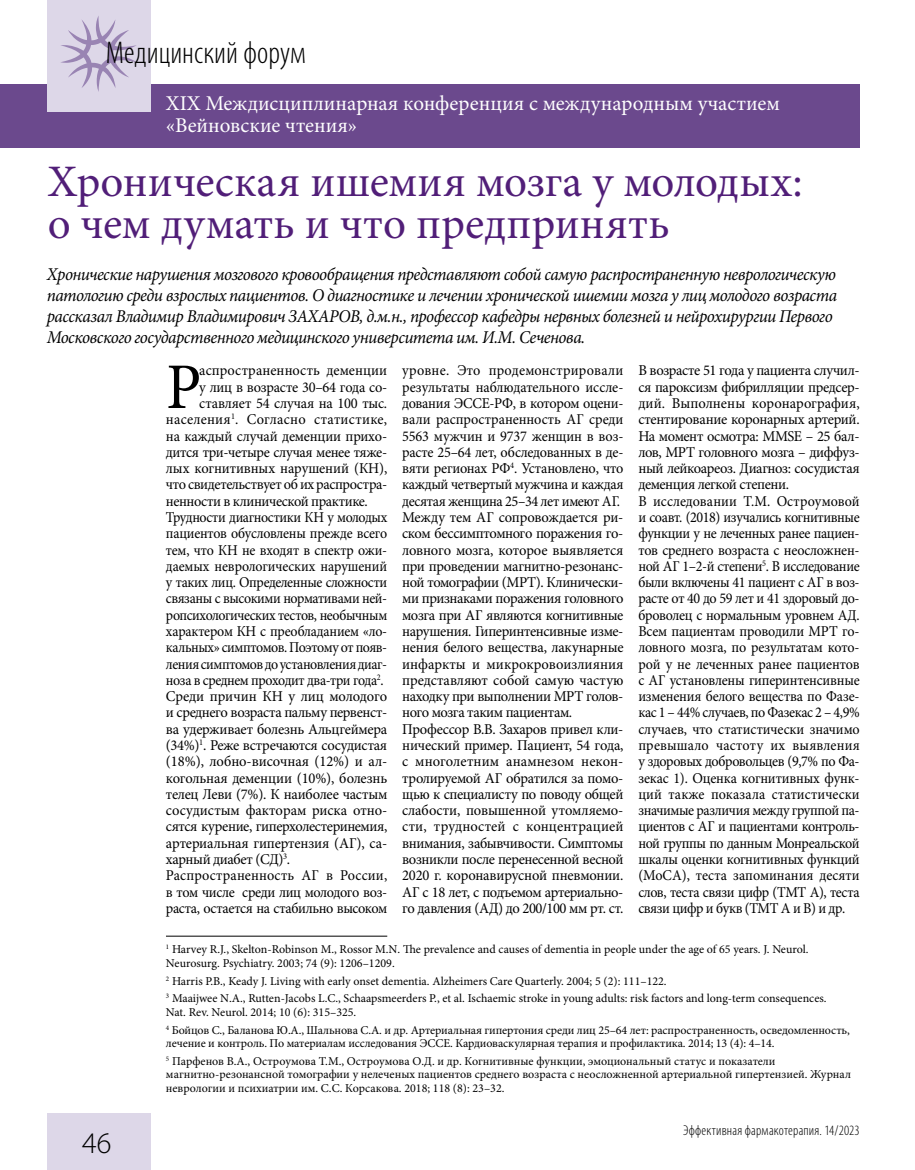
<style>
.page{position:relative;width:915px;height:1170px;background:#fff}
.page>*{position:absolute;margin:0;border:0;box-sizing:border-box;transform-origin:0 0}
.t1{font:65.1px "Minion Pro";color:#000;scale:.96 1}
.t2{font:45px/42px "Minion Pro";color:#511e78}
.t3{font:300 condensed 31.5px "Myriad Pro";color:#000}
.t4{font:300 30px "Myriad Pro";color:#000}
.t5{font:21px/22.5px "Minion Pro";color:#fff}
.t6{font:italic 18px/21px "Minion Pro";letter-spacing:-.03em;color:#000;scale:.95 1}
.t7{font:15px/16.2px "Minion Pro";letter-spacing:-.02em;color:#000}
.t8{font:15px/16.4px "Minion Pro";letter-spacing:-.02em;color:#000;scale:.95 1}
.t9{font:15px "Minion Pro";letter-spacing:-.02em;color:#000;scale:.93 1}
.t10{font:15px "Minion Pro";letter-spacing:-.02em;color:#000;scale:.96 1}
.t11{font:15px "Minion Pro";letter-spacing:.02em;color:#000;scale:.96 1}
.t12{font:15px "Minion Pro";letter-spacing:.01em;color:#000;scale:.95 1}
.t13{font:15px "Minion Pro";letter-spacing:.005em;color:#000;scale:.96 1}
.t14{font:300 condensed 14.25px "Myriad Pro";letter-spacing:.015em;color:#000}
.t15{font:12px/17.7px "Minion Pro";letter-spacing:-.005em;color:#000}
</style>
<div class="page">
<div style="left:0;top:84px;width:859px;height:63px;background:#6b498d"></div>
<div style="left:47px;top:1113px;width:103px;height:56px;background:#ddd7e8"></div>
<div style="left:47px;top:0;width:103px;height:111px;background:#ddd7e8"></div>
<svg style="left:61px;top:16px;width:75px;height:76px"></svg>
<hr style="left:166px;top:935px;width:221px;height:1px;background:#000">
<h3 class="t3" style="left:106px;top:34px;width:201px">Медицинский форум</h3>
<h3 class="t5" style="left:166px;top:92px;width:615px">XIX Междисциплинарная конференция с международным участием «Вейновские чтения»</h3>
<h2 class="t2" style="left:48px;top:161px;width:756px">Хроническая ишемия мозга у молодых: о чем думать и что предпринять</h2>
<p class="t6" style="left:47px;top:263px;width:833px">Хронические нарушения мозгового кровообращения представляют собой самую распространенную неврологическую патологию среди взрослых пациентов. О диагностике и лечении хронической ишемии мозга у лиц молодого возраста рассказал Владимир Владимирович ЗАХАРОВ, д.м.н., профессор кафедры нервных болезней и нейрохирургии Первого Московского государственного медицинского университета им. И.М. Сеченова.</p>
<h3 class="t4" style="left:82px;top:1126px;width:31px">46</h3>
<p class="t8" style="left:402px;top:362px;width:234px">уровне. Это продемонстрировали результаты наблюдательного иссле&shy;дования ЭССЕ-РФ, в котором оцени&shy;вали распространенность АГ среди 5563 мужчин и 9737 женщин в воз&shy;расте 25–64 лет, обследованных в де&shy;вяти регионах РФ<sup>4</sup>. Установлено, что каждый четвертый мужчина и каждая десятая женщина 25–34 лет имеют АГ.<br>Между тем АГ сопровождается ри&shy;ском бессимптомного поражения го&shy;ловного мозга, которое выявляется при проведении магнитно-резонанс&shy;ной томографии (МРТ). Клинически&shy;ми признаками поражения головного мозга при АГ являются когнитивные нарушения. Гиперинтенсивные изме&shy;нения белого вещества, лакунарные инфаркты и микрокровоизлияния представляют собой самую частую находку при выполнении МРТ голов&shy;ного мозга таким пациентам.<br>Профессор В.В. Захаров привел кли&shy;нический пример. Пациент, 54 года, с многолетним анамнезом некон&shy;тролируемой АГ обратился за помо&shy;щью к специалисту по поводу общей слабости, повышенной утомляемо&shy;сти, трудностей с концентрацией внимания, забывчивости. Симптомы возникли после перенесенной весной 2020 г. коронавирусной пневмонии.<br>АГ с 18 лет, с подъемом артериально&shy;го давления (АД) до 200/100 мм рт. ст.</p>
<p class="t7" style="left:638px;top:362px;width:223px">В возрасте 51 года у пациента случил&shy;ся пароксизм фибрилляции предсер&shy;дий. Выполнены коронарография, стентирование коронарных артерий.<br>На момент осмотра: MMSE – 25 бал&shy;лов, МРТ головного мозга – диффуз&shy;ный лейкоареоз. Диагноз: сосудистая деменция легкой степени.<br>В исследовании Т.М. Остроумовой и соавт. (2018) изучались когнитивные функции у не леченных ранее пациен&shy;тов среднего возраста с неосложнен&shy;ной АГ 1–2-й степени<sup>5</sup>. В исследование были включены 41 пациент с АГ в воз&shy;расте от 40 до 59 лет и 41 здоровый до&shy;броволец с нормальным уровнем АД.<br>Всем пациентам проводили МРТ го&shy;ловного мозга, по результатам кото&shy;рой у не леченных ранее пациентов с АГ установлены гиперинтенсивные изменения белого вещества по Фазе&shy;кас 1 – 44% случаев, по Фазекас 2 – 4,9% случаев, что статистически значимо превышало частоту их выявления у здоровых добровольцев (9,7% по Фа&shy;зекас 1). Оценка когнитивных функ&shy;ций также показала статистически значимые различия между группой па&shy;циентов с АГ и пациентами контроль&shy;ной группы по данным Монреальской шкалы оценки когнитивных функций (МоСА), теста запоминания десяти слов, теста связи цифр (ТМТ А), теста связи цифр и букв (ТМТ А и В) и др.</p>
<p class="t15" style="left:166px;top:942px;width:643px;line-height:13.5px"><sup>1</sup> Harvey R.J., Skelton-Robinson M., Rossor M.N. The prevalence and causes of dementia in people under the age of 65 years. J. Neurol.<br>Neurosurg. Psychiatry. 2003; 74 (9): 1206–1209.</p>
<p class="t15" style="left:166px;top:971px;width:662px"><sup>2</sup> Harris P.B., Keady J. Living with early onset dementia. Alzheimers Care Quarterly. 2004; 5 (2): 111–122.<br><sup>3</sup> Maaijwee N.A., Rutten-Jacobs L.C., Schaapsmeerders P., et al. Ischaemic stroke in young adults: risk factors and long-term consequences.</p>
<p class="t15" style="left:166px;top:1003px;width:685px">Nat. Rev. Neurol. 2014; 10 (6): 315–325.<br><sup>4</sup> Бойцов С., Баланова Ю.А., Шальнова С.А. и др. Артериальная гипертония среди лиц 25–64 лет: распространенность, осведомленность,</p>
<p class="t15" style="left:166px;top:1034px;width:610px">лечение и контроль. По материалам исследования ЭССЕ. Кардиоваскулярная терапия и профилактика. 2014; 13 (4): 4–14.<br><sup>5</sup> Парфенов В.А., Остроумова Т.М., Остроумова О.Д. и др. Когнитивные функции, эмоциональный статус и показатели</p>
<p class="t15" style="left:166px;top:1067px;width:686px;line-height:13.5px">магнитно-резонансной томографии у нелеченых пациентов среднего возраста с неосложненной артериальной гипертензией. Журнал неврологии и психиатрии им. С.С. Корсакова. 2018; 118 (8): 23–32.</p>
<h1 class="t1" style="left:166px;top:343px;width:38px">Р</h1>
<p class="t13" style="left:199px;top:360px;width:197px">аспространенность деменции</p>
<p class="t10" style="left:199px;top:377px;width:197px">у лиц в возрасте 30–64 года со-</p>
<p class="t10" style="left:199px;top:393px;width:197px">ставляет 54 случая на 100 тыс.</p>
<p class="t11" style="left:166px;top:409px;width:232px">населения<sup>1</sup>. Согласно статистике,</p>
<p class="t10" style="left:166px;top:425px;width:232px">на каждый случай деменции прихо-</p>
<p class="t10" style="left:166px;top:442px;width:232px">дится три-четыре случая менее тяже-</p>
<p class="t10" style="left:166px;top:458px;width:232px">лых когнитивных нарушений (КН),</p>
<p class="t10" style="left:166px;top:474px;width:232px">что свидетельствует об их распростра-</p>
<p class="t10" style="left:166px;top:491px;width:212px">ненности в клинической практике.</p>
<p class="t9" style="left:166px;top:507px;width:239px">Трудности диагностики КН у молодых</p>
<p class="t9" style="left:166px;top:523px;width:239px">пациентов обусловлены прежде всего</p>
<p class="t9" style="left:166px;top:539px;width:239px">тем, что КН не входят в спектр ожи-</p>
<p class="t9" style="left:166px;top:556px;width:239px">даемых неврологических нарушений</p>
<p class="t9" style="left:166px;top:572px;width:239px">у таких лиц. Определенные сложности</p>
<p class="t9" style="left:166px;top:588px;width:239px">связаны с высокими нормативами ней-</p>
<p class="t9" style="left:166px;top:604px;width:239px">ропсихологических тестов, необычным</p>
<p class="t9" style="left:166px;top:621px;width:239px">характером КН с преобладанием «ло-</p>
<p class="t9" style="left:166px;top:637px;width:239px">кальных» симптомов. Поэтому от появ-</p>
<p class="t9" style="left:166px;top:653px;width:239px">ления симптомов до установления диаг-</p>
<p class="t9" style="left:166px;top:670px;width:235px">ноза в среднем проходит два-три года<sup>2</sup>.</p>
<p class="t7" style="left:166px;top:688px;width:223px">Среди причин КН у лиц молодого</p>
<p class="t7" style="left:166px;top:704px;width:223px">и среднего возраста пальму первенст-</p>
<p class="t7" style="left:166px;top:720px;width:223px">ва удерживает болезнь Альцгеймера</p>
<p class="t7" style="left:166px;top:737px;width:223px">(34%)<sup>1</sup>. Реже встречаются сосудистая</p>
<p class="t7" style="left:166px;top:753px;width:223px">(18%), лобно-височная (12%) и ал-</p>
<p class="t7" style="left:166px;top:769px;width:223px">когольная деменции (10%), болезнь</p>
<p class="t7" style="left:166px;top:786px;width:223px">телец Леви (7%). К наиболее частым</p>
<p class="t7" style="left:166px;top:802px;width:223px">сосудистым факторам риска отно-</p>
<p class="t7" style="left:166px;top:818px;width:223px">сятся курение, гиперхолестеринемия,</p>
<p class="t7" style="left:166px;top:834px;width:223px">артериальная гипертензия (АГ), са-</p>
<p class="t7" style="left:166px;top:851px;width:126px">харный диабет (СД)<sup>3</sup>.</p>
<p class="t12" style="left:166px;top:865px;width:234px">Распространенность АГ в России,</p>
<p class="t8" style="left:166px;top:883px;width:234px">в том числе среди лиц молодого воз-</p>
<p class="t8" style="left:166px;top:899px;width:234px">раста, остается на стабильно высоком</p>
<p class="t14" style="left:682px;top:1121px;width:178px">Эффективная фармакотерапия. 14/2023</p>
</div>
